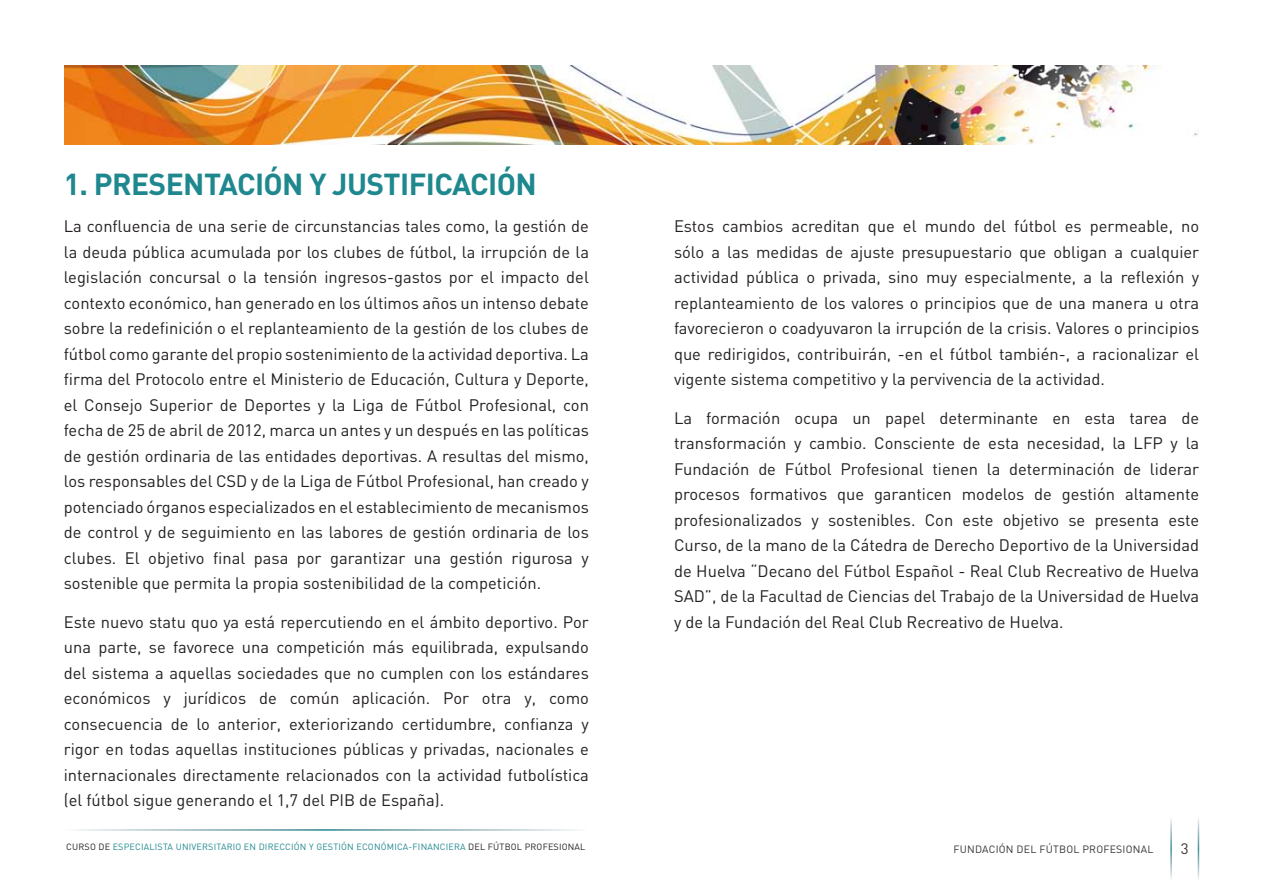
<style>
.page{position:relative;width:1263px;height:893px;background:#fff}
.page>*{position:absolute;margin:0;border:0;box-sizing:border-box;transform-origin:0 0}
.t1{font:700 30px "DIN";letter-spacing:-.02em;color:#1f888f}
.t2{font:16.5px/25.5px "DIN";color:#231f20;text-align:justify}
.t3{font:15px "DIN";color:#231f20}
.t4{font:10.5px "DIN";letter-spacing:.02em;color:#231f20}
.t5{font:9px "DIN";letter-spacing:.02em;color:#1f888f}
.s1{color:#231f20}
</style>
<div class="page">
<img style="left:64px;top:65px;width:1134px;height:80px">
<p class="t1" style="left:64px;top:165px;width:475px">1. PRESENTACIÓN Y JUSTIFICACIÓN</p>
<p class="t2" style="left:64px;top:213px;width:527px">La confluencia de una serie de circunstancias tales como, la gestión de la deuda pública acumulada por los clubes de fútbol, la irrupción de la legislación concursal o la tensión ingresos-gastos por el impacto del contexto económico, han generado en los últimos años un intenso debate sobre la redefinición o el replanteamiento de la gestión de los clubes de fútbol como garante del propio sostenimiento de la actividad deportiva. La firma del Protocolo entre el Ministerio de Educación, Cultura y Deporte, el Consejo Superior de Deportes y la Liga de Fútbol Profesional, con fecha de 25 de abril de 2012, marca un antes y un después en las políticas de gestión ordinaria de las entidades deportivas. A resultas del mismo, los responsables del CSD y de la Liga de Fútbol Profesional, han creado y potenciado órganos especializados en el establecimiento de mecanismos de control y de seguimiento en las labores de gestión ordinaria de los clubes. El objetivo final pasa por garantizar una gestión rigurosa y sostenible que permita la propia sostenibilidad de la competición.</p>
<p class="t2" style="left:64px;top:609px;width:527px">Este nuevo statu quo ya está repercutiendo en el ámbito deportivo. Por una parte, se favorece una competición más equilibrada, expulsando del sistema a aquellas sociedades que no cumplen con los estándares económicos y jurídicos de común aplicación. Por otra y, como consecuencia de lo anterior, exteriorizando certidumbre, confianza y rigor en todas aquellas instituciones públicas y privadas, nacionales e internacionales directamente relacionados con la actividad futbolística (el fútbol sigue generando el 1,7 del PIB de España).</p>
<p class="t5" style="left:66px;top:841px;width:521px"><span class="s1">CURSO DE</span> ESPECIALISTA UNIVERSITARIO EN DIRECCIÓN Y GESTIÓN ECONÓMICA-FINANCIERA <span class="s1">DEL FÚTBOL PROFESIONAL</span></p>
<p class="t2" style="left:674px;top:213px;width:527px">Estos cambios acreditan que el mundo del fútbol es permeable, no sólo a las medidas de ajuste presupuestario que obligan a cualquier actividad pública o privada, sino muy especialmente, a la reflexión y replanteamiento de los valores o principios que de una manera u otra favorecieron o coadyuvaron la irrupción de la crisis. Valores o principios que redirigidos, contribuirán, -en el fútbol también-, a racionalizar el vigente sistema competitivo y la pervivencia de la actividad.</p>
<p class="t2" style="left:674px;top:405px;width:527px">La formación ocupa un papel determinante en esta tarea de transformación y cambio. Consciente de esta necesidad, la LFP y la Fundación de Fútbol Profesional tienen la determinación de liderar procesos formativos que garanticen modelos de gestión altamente profesionalizados y sostenibles. Con este objetivo se presenta este Curso, de la mano de la Cátedra de Derecho Deportivo de la Universidad de Huelva “Decano del Fútbol Español - Real Club Recreativo de Huelva SAD”, de la Facultad de Ciencias del Trabajo de la Universidad de Huelva y de la Fundación del Real Club Recreativo de Huelva.</p>
<p class="t4" style="left:953px;top:842px;width:201px">FUNDACIÓN DEL FÚTBOL PROFESIONAL</p>
<p class="t3" style="left:1181px;top:839px;width:9px">3</p>
</div>
